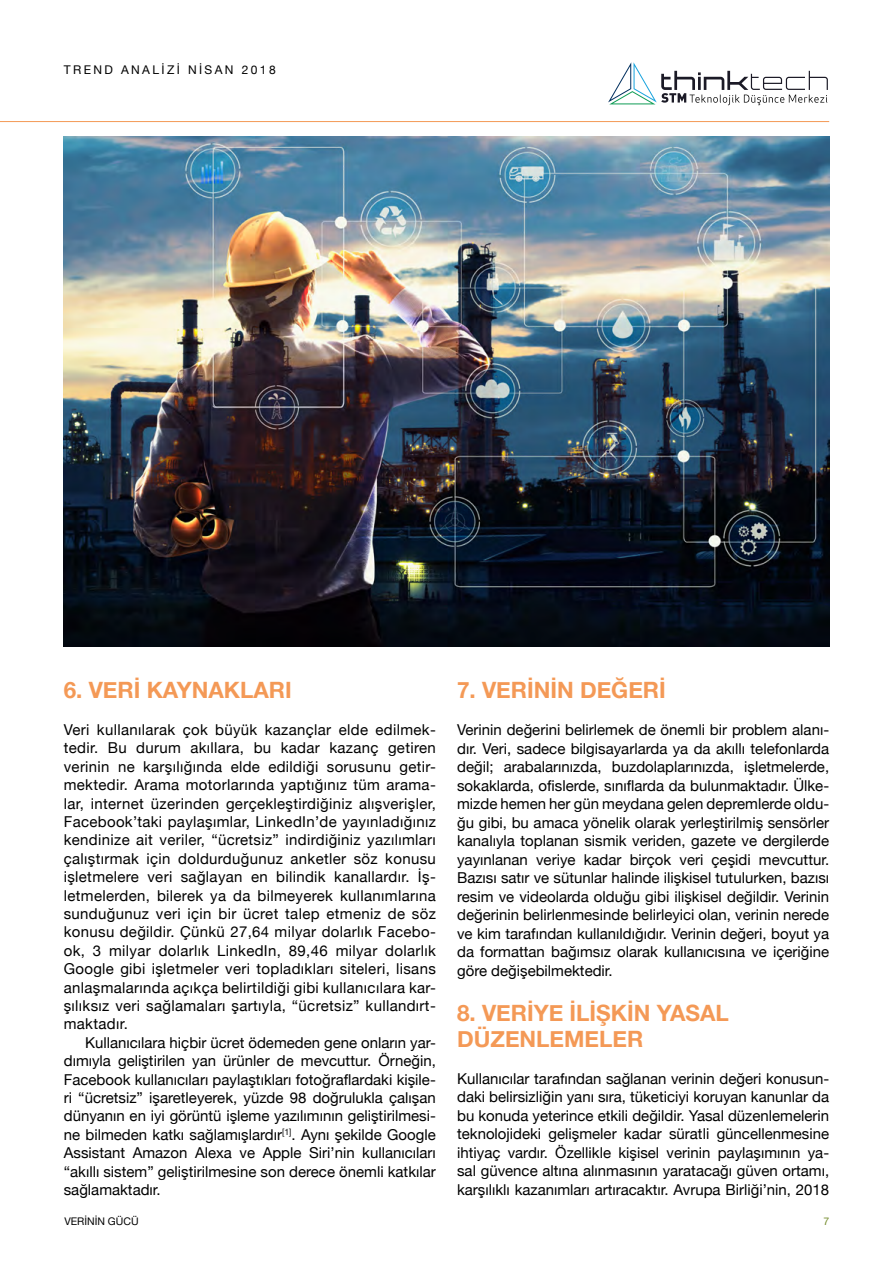
<style>
.page{position:relative;width:893px;height:1263px;background:#fff}
.page>*{position:absolute;margin:0;border:0;box-sizing:border-box;transform-origin:0 0}
.t1{font:700 22.5px/26.1px "Helvetica Neue";color:#f49956}
.t2{font:15px/18.5px "Helvetica Neue";color:#000;text-align:justify}
.t3{font:12px "Helvetica Neue";letter-spacing:.2em;color:#000}
.t4{font:10.5px "Helvetica Neue";color:#000}
.t5{font:10.5px "Helvetica Neue";color:#768d2e}
</style>
<div class="page">
<hr style="left:0;top:121px;width:829px;height:1px;background:#f49956">
<svg style="left:608px;top:62px;width:220px;height:43px"></svg>
<img style="left:64px;top:136px;width:765px;height:511px">
<p class="t3" style="left:64px;top:61px;width:213px">TREND ANALİZİ NİSAN 2018</p>
<h1 class="t1" style="left:64px;top:678px;width:229px">6. VERİ KAYNAKLARI</h1>
<p class="t2" style="left:64px;top:721px;width:374px">Veri kullanılarak çok büyük kazançlar elde edilmek&shy;tedir. Bu durum akıllara, bu kadar kazanç getiren verinin ne karşılığında elde edildiği sorusunu getir&shy;mektedir. Arama motorlarında yaptığınız tüm arama&shy;lar, internet üzerinden gerçekleştirdiğiniz alışverişler, Facebook’taki paylaşımlar, LinkedIn’de yayınladığınız kendinize ait veriler, “ücretsiz” indirdiğiniz yazılımları çalıştırmak için doldurduğunuz anketler söz konusu işletmelere veri sağlayan en bilindik kanallardır. İş&shy;letmelerden, bilerek ya da bilmeyerek kullanımlarına sunduğunuz veri için bir ücret talep etmeniz de söz konusu değildir. Çünkü 27,64 milyar dolarlık Facebo&shy;ok, 3 milyar dolarlık LinkedIn, 89,46 milyar dolarlık Google gibi işletmeler veri topladıkları siteleri, lisans anlaşmalarında açıkça belirtildiği gibi kullanıcılara kar&shy;şılıksız veri sağlamaları şartıyla, “ücretsiz” kullandırt&shy;maktadır.</p>
<p class="t2" style="left:64px;top:1034px;width:374px;text-indent:21px">Kullanıcılara hiçbir ücret ödemeden gene onların yar&shy;dımıyla geliştirilen yan ürünler de mevcuttur. Örneğin, Facebook kullanıcıları paylaştıkları fotoğraflardaki kişile&shy;ri “ücretsiz” işaretleyerek, yüzde 98 doğrulukla çalışan dünyanın en iyi görüntü işleme yazılımının geliştirilmesi&shy;ne bilmeden katkı sağlamışlardır<sup>[1]</sup>. Aynı şekilde Google Assistant Amazon Alexa ve Apple Siri’nin kullanıcıları “akıllı sistem” geliştirilmesine son derece önemli katkılar sağlamaktadır.</p>
<h1 class="t1" style="left:457px;top:678px;width:210px">7. VERİNİN DEĞERİ</h1>
<p class="t2" style="left:457px;top:721px;width:374px">Verinin değerini belirlemek de önemli bir problem alanı&shy;dır. Veri, sadece bilgisayarlarda ya da akıllı telefonlarda değil; arabalarınızda, buzdolaplarınızda, işletmelerde, sokaklarda, ofislerde, sınıflarda da bulunmaktadır. Ülke&shy;mizde hemen her gün meydana gelen depremlerde oldu&shy;ğu gibi, bu amaca yönelik olarak yerleştirilmiş sensörler kanalıyla toplanan sismik veriden, gazete ve dergilerde yayınlanan veriye kadar birçok veri çeşidi mevcuttur.<br>Bazısı satır ve sütunlar halinde ilişkisel tutulurken, bazısı resim ve videolarda olduğu gibi ilişkisel değildir. Verinin değerinin belirlenmesinde belirleyici olan, verinin nerede ve kim tarafından kullanıldığıdır. Verinin değeri, boyut ya da formattan bağımsız olarak kullanıcısına ve içeriğine göre değişebilmektedir.</p>
<h1 class="t1" style="left:457px;top:1000px;width:273px">8. VERİYE İLİŞKİN YASAL<br>DÜZENLEMELER</h1>
<p class="t2" style="left:457px;top:1070px;width:374px">Kullanıcılar tarafından sağlanan verinin değeri konusun&shy;daki belirsizliğin yanı sıra, tüketiciyi koruyan kanunlar da bu konuda yeterince etkili değildir. Yasal düzenlemelerin teknolojideki gelişmeler kadar süratli güncellenmesine ihtiyaç vardır. Özellikle kişisel verinin paylaşımının ya&shy;sal güvence altına alınmasının yaratacağı güven ortamı, karşılıklı kazanımları artıracaktır. Avrupa Birliği’nin, 2018</p>
<p class="t4" style="left:64px;top:1214px;width:76px">VERİNİN GÜCÜ</p>
<p class="t5" style="left:823px;top:1214px;width:7px">7</p>
</div>
